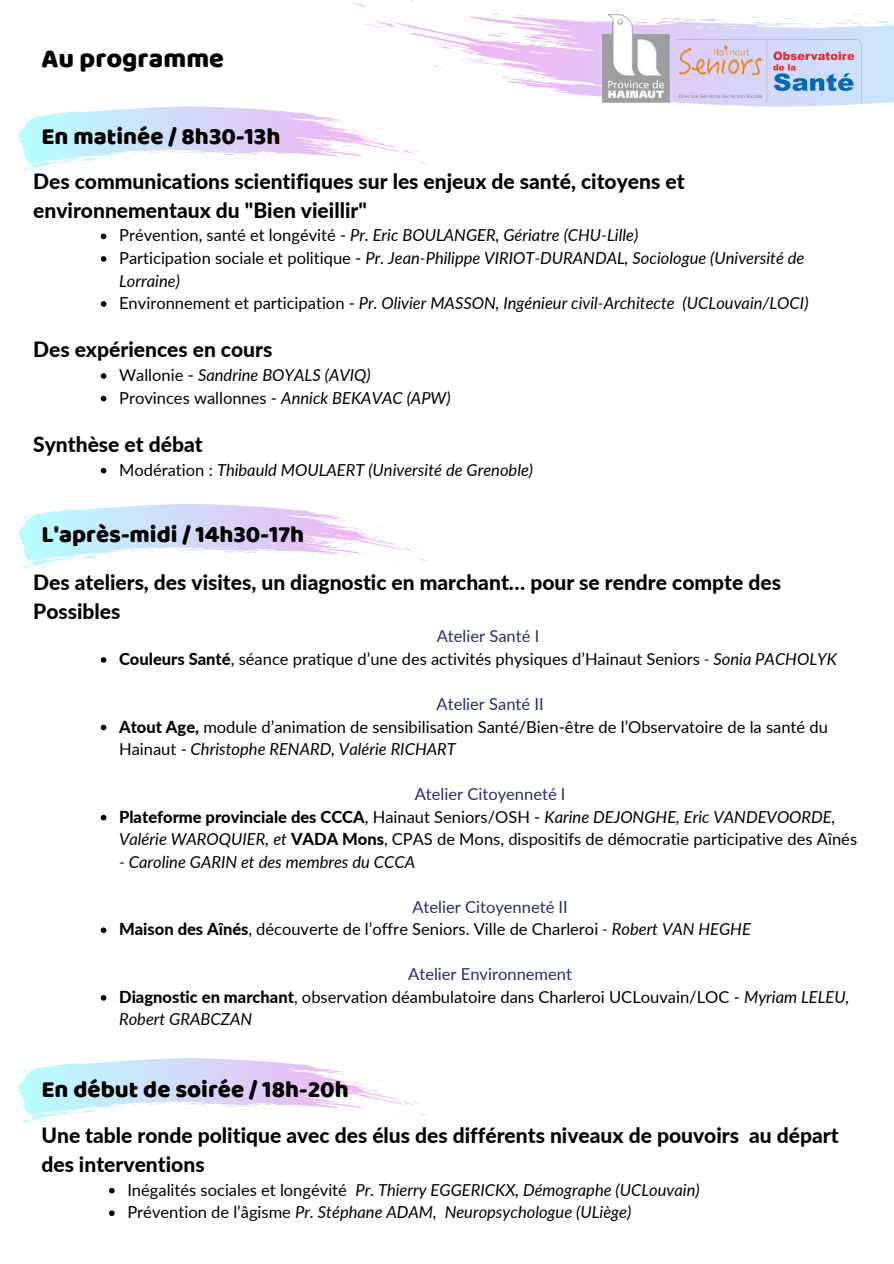
<style>
.page{position:relative;width:894px;height:1264px;background:#fff}
.page>*{position:absolute;margin:0;border:0;box-sizing:border-box;transform-origin:0 0}
.t1{font:27px "Baloo Thambi";color:#000}
.t2{font:24px "Baloo Thambi";color:#000}
.t3{font:800 21px/29.2px "Lato";color:#000}
.t4{font:16.5px/22.5px "Lato";color:#000}
.t5{font:italic 16.5px/22.5px "Lato";color:#000}
.s1{font-style:normal}
.s2{color:#23306c}
.s3{font-weight:800}
.s4{font-style:italic}
</style>
<div class="page">
<svg style="left:353px;top:0;width:540px;height:107px"></svg>
<img style="left:602px;top:14px;width:259px;height:88px">
<svg style="left:18px;top:106px;width:410px;height:65px"></svg>
<svg style="left:18px;top:504px;width:408px;height:64px"></svg>
<svg style="left:101px;top:233px;width:5px;height:6px"></svg>
<svg style="left:101px;top:256px;width:5px;height:6px"></svg>
<svg style="left:101px;top:301px;width:5px;height:6px"></svg>
<svg style="left:101px;top:373px;width:5px;height:6px"></svg>
<svg style="left:101px;top:396px;width:5px;height:5px"></svg>
<svg style="left:101px;top:468px;width:5px;height:5px"></svg>
<svg style="left:101px;top:657px;width:5px;height:5px"></svg>
<svg style="left:101px;top:724px;width:5px;height:6px"></svg>
<svg style="left:101px;top:814px;width:5px;height:6px"></svg>
<svg style="left:101px;top:927px;width:5px;height:6px"></svg>
<svg style="left:101px;top:995px;width:5px;height:5px"></svg>
<svg style="left:109px;top:1187px;width:6px;height:6px"></svg>
<svg style="left:109px;top:1210px;width:6px;height:5px"></svg>
<svg style="left:18px;top:1058px;width:409px;height:64px"></svg>
<h1 class="t1" style="left:41px;top:39px;width:184px">Au programme</h1>
<h2 class="t2" style="left:41px;top:119px;width:240px">En matinée / 8h30-13h</h2>
<p class="t3" style="left:33px;top:166px;width:652px">Des communications scientifiques sur les enjeux de santé, citoyens et environnementaux du "Bien vieillir"</p>
<p class="t5" style="left:119px;top:224px;width:690px"><span class="s1">Prévention, santé et longévité -</span> Pr. Eric BOULANGER, Gériatre (CHU-Lille)<br><span class="s1">Participation sociale et politique -</span> Pr. Jean-Philippe VIRIOT-DURANDAL, Sociologue (Université de Lorraine)<br><span class="s1">Environnement et participation -</span> Pr. Olivier MASSON, Ingénieur civil-Architecte (UCLouvain/LOCI)</p>
<p class="t3" style="left:33px;top:335px;width:241px">Des expériences en cours</p>
<p class="t5" style="left:119px;top:363px;width:333px"><span class="s1">Wallonie -</span> Sandrine BOYALS (AVIQ)<br><span class="s1">Provinces wallonnes -</span> Annick BEKAVAC (APW)</p>
<p class="t3" style="left:33px;top:429px;width:171px">Synthèse et débat</p>
<p class="t5" style="left:119px;top:458px;width:415px"><span class="s1">Modération :</span> Thibauld MOULAERT (Université de Grenoble)</p>
<h2 class="t2" style="left:41px;top:517px;width:264px">L'après-midi / 14h30-17h</h2>
<p class="t3" style="left:33px;top:566px;width:749px">Des ateliers, des visites, un diagnostic en marchant… pour se rendre compte des<br>Possibles</p>
<p class="t4" style="left:119px;top:624px;width:719px;text-indent:317px"><span class="s2">Atelier Santé I<br></span><span class="s3">Couleurs Santé</span>, séance pratique d’une des activités physiques d’Hainaut Seniors <span class="s4">- Sonia PACHOLYK</span></p>
<p class="t4" style="left:119px;top:692px;width:710px;text-indent:317px"><span class="s2">Atelier Santé II<br></span><span class="s3">Atout Age,</span> module d’animation de sensibilisation Santé/Bien-être de l’Observatoire de la santé du<br>Hainaut - <span class="s4">Christophe RENARD, Valérie RICHART</span></p>
<p class="t4" style="left:119px;top:782px;width:739px;text-indent:295px"><span class="s2">Atelier Citoyenneté I<br></span><span class="s3">Plateforme provinciale des CCCA</span>, Hainaut Seniors/OSH - <span class="s4">Karine DEJONGHE, Eric VANDEVOORDE,<br>Valérie WAROQUIER, et</span> <span class="s3">VADA Mons</span>, CPAS de Mons, dispositifs de démocratie participative des Aînés</p>
<p class="t5" style="left:119px;top:850px;width:297px">- Caroline GARIN et des membres du CCCA</p>
<p class="t4" style="left:119px;top:895px;width:633px;text-indent:293px"><span class="s2">Atelier Citoyenneté II<br></span><span class="s3">Maison des Aînés</span>, découverte de l’offre Seniors. Ville de Charleroi <span class="s4">- Robert VAN HEGHE</span></p>
<p class="t4" style="left:119px;top:962px;width:731px;text-indent:289px"><span class="s2">Atelier Environnement<br></span><span class="s3">Diagnostic en marchant</span>, observation déambulatoire dans Charleroi UCLouvain/LOC - <span class="s4">Myriam LELEU,<br>Robert GRABCZAN</span></p>
<h2 class="t2" style="left:41px;top:1071px;width:309px">En début de soirée / 18h-20h</h2>
<p class="t3" style="left:41px;top:1119px;width:798px">Une table ronde politique avec des élus des différents niveaux de pouvoirs au départ des interventions</p>
<p class="t5" style="left:127px;top:1178px;width:573px"><span class="s1">Inégalités sociales et longévité</span> Pr. Thierry EGGERICKX, Démographe (UCLouvain)<br><span class="s1">Prévention de l’âgisme</span> Pr. Stéphane ADAM, Neuropsychologue (ULiège)</p>
</div>
